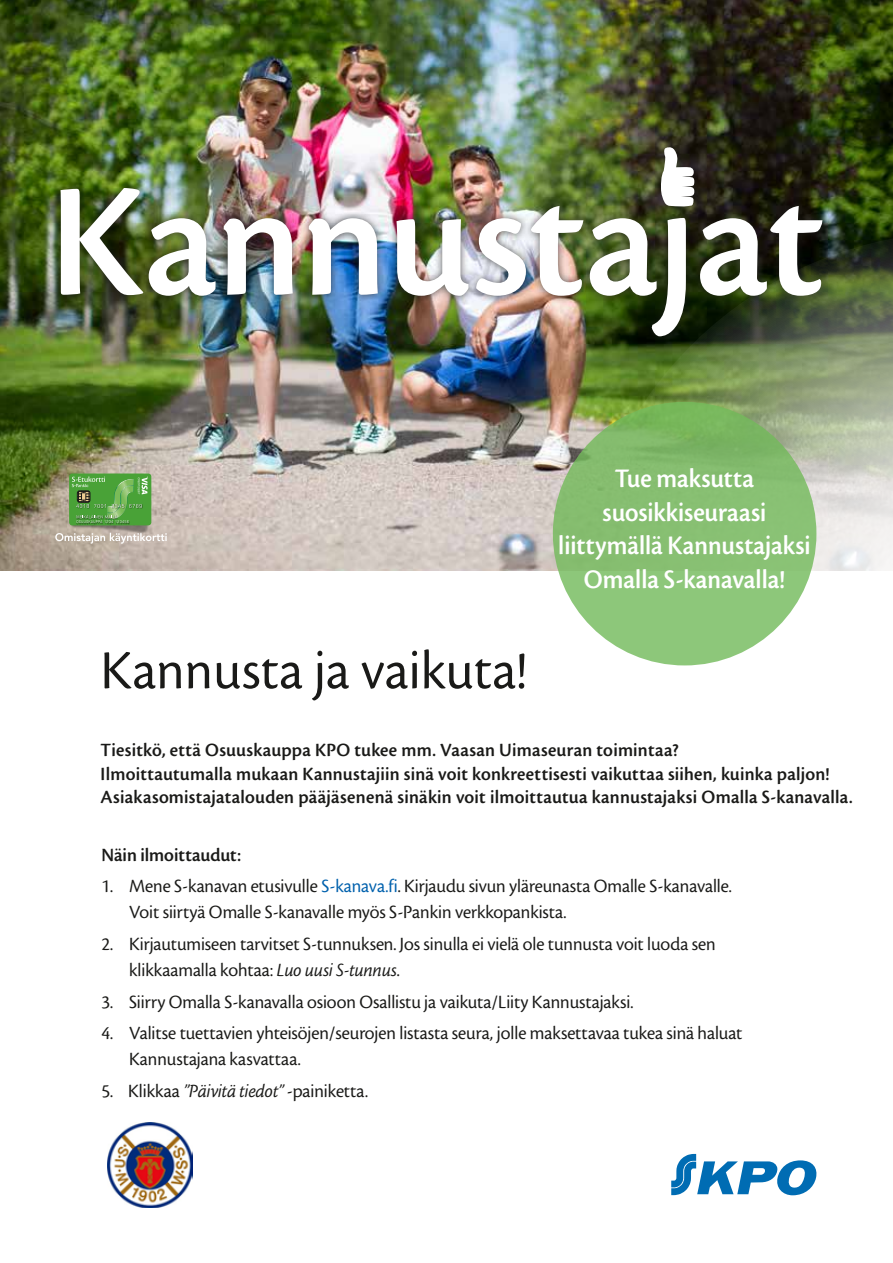
<style>
.page{position:relative;width:893px;height:1263px;background:#fff}
.page>*{position:absolute;margin:0;border:0;box-sizing:border-box;transform-origin:0 0}
.t1{font:57px "Cronos For SOK";letter-spacing:.01em;color:#1a1a18}
.t2{font:600 27.9px/33.6px "Cronos For SOK";color:#fff;text-align:center;scale:.96 1}
.t3{font:19.5px/26px "Cronos For SOK";color:#1a1a18}
.t4{font:600 19.5px/23.2px "Cronos For SOK";letter-spacing:.015em;color:#1a1a18}
.s1{color:#0061ad}
.s2{font-style:italic}
</style>
<div class="page">
<img style="left:0;top:0;width:893px;height:570px">
<div style="left:52px;top:139px;width:778px;height:206px;background:#1a1a18;opacity:.75"></div>
<svg style="left:661px;top:145px;width:33px;height:43px"></svg>
<img style="left:60px;top:188px;width:763px;height:108px">
<img style="left:229px;top:309px;width:351px;height:42px">
<svg style="left:652px;top:218px;width:34px;height:13px"></svg>
<svg style="left:55px;top:533px;width:112px;height:11px"></svg>
<img style="left:69px;top:496px;width:84px;height:39px">
<div style="left:69px;top:473px;width:82px;height:52px;background:#49a237;border-radius:3px"></div>
<svg style="left:70px;top:476px;width:78px;height:49px"></svg>
<img style="left:580px;top:231px;width:313px;height:435px">
<div style="left:553px;top:402px;width:263px;height:263px;background:linear-gradient(to bottom,#7bb661,#91ca80);border-radius:50%"></div>
<svg style="left:671px;top:1154px;width:145px;height:41px"></svg>
<img style="left:107px;top:1122px;width:86px;height:85px">
<h1 class="t1" style="left:101px;top:641px;width:427px">Kannusta ja vaikuta!</h1>
<h2 class="t2" style="left:558px;top:462px;width:264px">Tue maksutta suosikkiseuraasi liittymällä Kannustajaksi<br>Omalla S-kanavalla!</h2>
<p class="t4" style="left:101px;top:739px;width:754px">Tiesitkö, että Osuuskauppa KPO tukee mm. Vaasan Uimaseuran toimintaa?<br>Ilmoittautumalla mukaan Kannustajiin sinä voit konkreettisesti vaikuttaa siihen, kuinka paljon!<br>Asiakasomistajatalouden pääjäsenenä sinäkin voit ilmoittautua kannustajaksi Omalla S-kanavalla.</p>
<p class="t4" style="left:101px;top:843px;width:141px">Näin ilmoittaudut:</p>
<p class="t3" style="left:129px;top:874px;width:604px;text-indent:-28px">1. Mene S-kanavan etusivulle <span class="s1">S-kanava.fi</span>. Kirjaudu sivun yläreunasta Omalle S-kanavalle.<br>Voit siirtyä Omalle S-kanavalle myös S-Pankin verkkopankista.</p>
<p class="t3" style="left:129px;top:931px;width:588px;text-indent:-28px">2. Kirjautumiseen tarvitset S-tunnuksen. Jos sinulla ei vielä ole tunnusta voit luoda sen klikkaamalla kohtaa: <span class="s2">Luo uusi S-tunnus</span>.</p>
<p class="t3" style="left:101px;top:989px;width:533px">3. Siirry Omalla S-kanavalla osioon Osallistu ja vaikuta/Liity Kannustajaksi.</p>
<p class="t3" style="left:129px;top:1021px;width:615px;text-indent:-28px">4. Valitse tuettavien yhteisöjen/seurojen listasta seura, jolle maksettavaa tukea sinä haluat<br>Kannustajana kasvattaa.</p>
<p class="t3" style="left:101px;top:1078px;width:268px">5. Klikkaa <span class="s2">”Päivitä tiedot”</span> -painiketta.</p>
</div>
